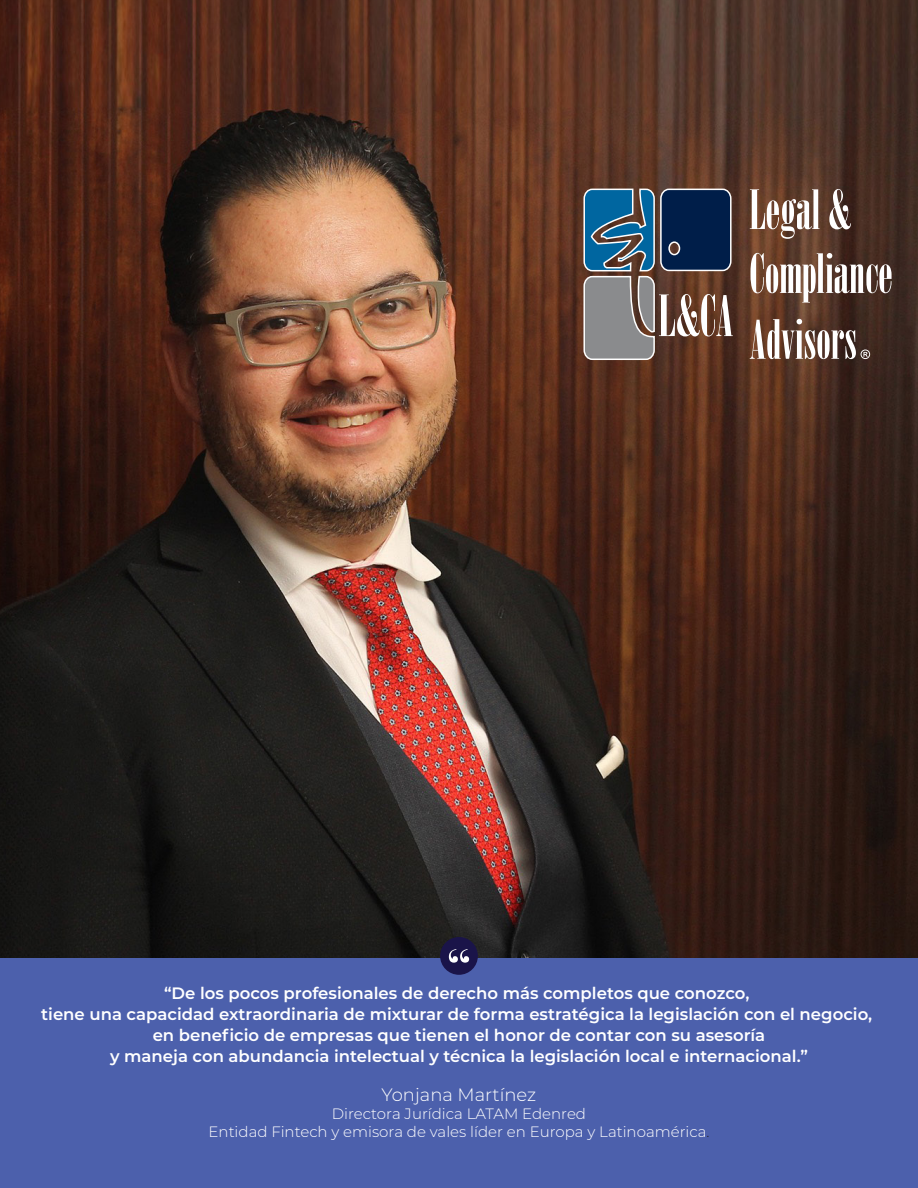
<style>
.page{position:relative;width:918px;height:1188px;background:#fff}
.page>*{position:absolute;margin:0;border:0;box-sizing:border-box;transform-origin:0 0}
.t1{font:300 18px "Montserrat";color:#fff}
.t2{font:600 16.5px/21px "Montserrat";color:#fff;text-align:center}
.t3{font:300 15px/18px "Montserrat";color:#fff;text-align:center}
.s1{color:#231f20}
</style>
<div class="page">
<img style="left:0;top:0;width:918px;height:958px">
<div style="left:0;top:958px;width:918px;height:230px;background:#4c60ac"></div>
<div style="left:440px;top:937px;width:38px;height:38px;background:#1a1449;border-radius:50%"></div>
<svg style="left:449px;top:949px;width:20px;height:14px"></svg>
<svg style="left:583px;top:188px;width:150px;height:173px;background:#595f6a"></svg>
<svg style="left:751px;top:253px;width:141px;height:50px"></svg>
<svg style="left:750px;top:189px;width:70px;height:50px"></svg>
<svg style="left:829px;top:189px;width:22px;height:40px"></svg>
<svg style="left:750px;top:319px;width:120px;height:40px"></svg>
<p class="t2" style="left:41px;top:982px;width:832px">“De los pocos profesionales de derecho más completos que conozco,<br>tiene una capacidad extraordinaria de mixturar de forma estratégica la legislación con el negocio, en beneficio de empresas que tienen el honor de contar con su asesoría<br>y maneja con abundancia intelectual y técnica la legislación local e internacional.”</p>
<p class="t1" style="left:382px;top:1082px;width:156px">Yonjana Martínez</p>
<p class="t3" style="left:209px;top:1104px;width:502px">Directora Jurídica LATAM Edenred<br>Entidad Fintech y emisora de vales líder en Europa y Latinoamérica<span class="s1">.</span></p>
</div>
